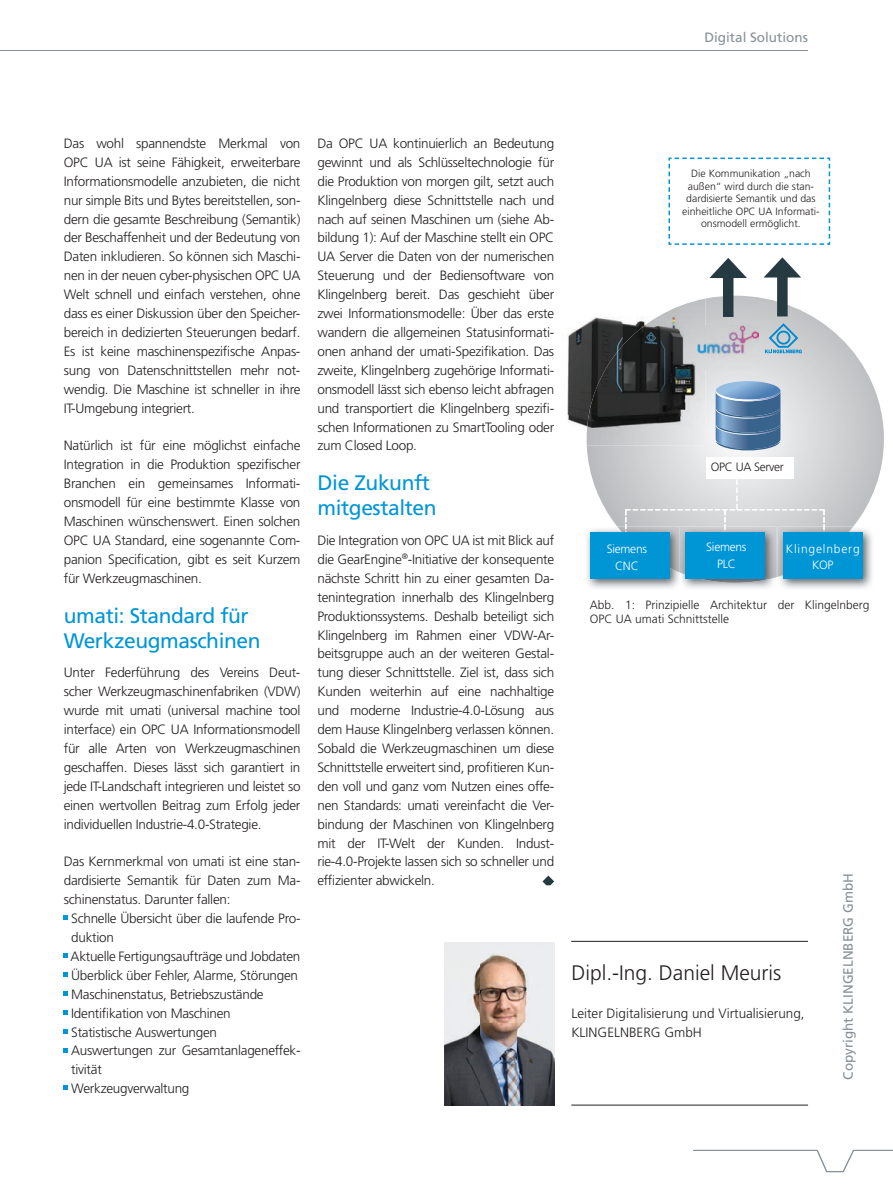
<style>
.page{position:relative;width:893px;height:1191px;background:#fff}
.page>*{position:absolute;margin:0;border:0;box-sizing:border-box;transform-origin:0 0}
.t1{font:21px/25.2px "Frutiger LT Std";letter-spacing:-.02em;color:#0096d6}
.t2{font:300 21px "Frutiger LT Std";color:#231f20}
.t3{font:300 13.5px/18.9px "Frutiger LT Std";letter-spacing:-.02em;color:#231f20;text-align:justify}
.t4{font:300 13.5px/18.9px "Frutiger LT Std";color:#231f20}
.t5{font:13.5px "Frutiger LT Std";color:#859096}
.t6{font:300 12px/14.4px "Frutiger LT Std";color:#231f20}
.t7{font:300 12px/16.2px "Frutiger LT Std";letter-spacing:-.025em;color:#fff;text-align:center}
.t8{font:300 12px/16.2px "Frutiger LT Std";letter-spacing:.07em;color:#fff;text-align:center}
.t9{font:300 12px "Frutiger LT Std";letter-spacing:-.025em;color:#231f20}
.t10{font:300 10.5px/12.6px "Frutiger LT Std";color:#231f20;text-align:center}
</style>
<div class="page">
<svg style="left:587px;top:296px;width:297px;height:281px"></svg>
<svg style="left:693px;top:1149px;width:200px;height:23px"></svg>
<hr style="left:0;top:0;width:1px;height:558px;background:#cfd2d3">
<svg style="left:64px;top:915px;width:4px;height:5px"></svg>
<svg style="left:64px;top:953px;width:4px;height:4px"></svg>
<svg style="left:64px;top:972px;width:4px;height:4px"></svg>
<svg style="left:64px;top:991px;width:4px;height:4px"></svg>
<svg style="left:64px;top:1010px;width:4px;height:4px"></svg>
<svg style="left:64px;top:1029px;width:4px;height:4px"></svg>
<svg style="left:64px;top:1048px;width:4px;height:4px"></svg>
<svg style="left:64px;top:1085px;width:4px;height:5px"></svg>
<svg style="left:542px;top:875px;width:12px;height:10px"></svg>
<img style="left:444px;top:942px;width:110px;height:164px">
<hr style="left:571px;top:941px;width:237px;height:1px;background:#231f20">
<hr style="left:571px;top:1104px;width:237px;height:1px;background:#231f20">
<img style="left:567px;top:296px;width:138px;height:149px">
<img style="left:587px;top:298px;width:118px;height:147px">
<svg style="left:716px;top:381px;width:64px;height:69px;background:#678cb2"></svg>
<div style="left:707px;top:457px;width:87px;height:22px;background:#fff"></div>
<img style="left:587px;top:526px;width:93px;height:62px">
<img style="left:617px;top:526px;width:63px;height:47px">
<div style="left:590px;top:532px;width:79px;height:47px;background:#0096d6"></div>
<div style="left:723px;top:270px;width:10px;height:47px;background:#253a41"></div>
<svg style="left:709px;top:258px;width:38px;height:20px"></svg>
<div style="left:777px;top:269px;width:11px;height:47px;background:#253a41"></div>
<svg style="left:764px;top:257px;width:37px;height:20px"></svg>
<svg style="left:765px;top:323px;width:37px;height:30px"></svg>
<svg style="left:668px;top:157px;width:163px;height:88px"></svg>
<img style="left:680px;top:537px;width:96px;height:46px">
<div style="left:685px;top:532px;width:80px;height:47px;background:#0096d6"></div>
<img style="left:780px;top:526px;width:94px;height:62px">
<img style="left:778px;top:526px;width:75px;height:51px">
<svg style="left:625px;top:480px;width:200px;height:57px;background:#c7d1d6"></svg>
<div style="left:783px;top:532px;width:80px;height:47px;background:#0096d6"></div>
<img style="left:697px;top:326px;width:61px;height:44px">
<hr style="left:0;top:50px;width:808px;height:1px;background:#859096">
<p class="t5" style="left:704px;top:29px;width:105px">Digital Solutions</p>
<p class="t3" style="left:64px;top:134px;width:238px">Das wohl spannendste Merkmal von OPC UA ist seine Fähigkeit, erweiterbare Informationsmodelle anzubieten, die nicht nur simple Bits und Bytes bereitstellen, son&shy;dern die gesamte Beschreibung (Semantik) der Beschaffenheit und der Bedeutung von Daten inkludieren. So können sich Maschi&shy;nen in der neuen cyber-physischen OPC UA Welt schnell und einfach verstehen, ohne dass es einer Diskussion über den Speicher&shy;bereich in dedizierten Steuerungen bedarf.<br>Es ist keine maschinenspezifische Anpas&shy;sung von Datenschnittstellen mehr not&shy;wendig. Die Maschine ist schneller in ihre IT-Umgebung integriert.</p>
<p class="t3" style="left:64px;top:436px;width:238px">Natürlich ist für eine möglichst einfache Integration in die Produktion spezifischer Branchen ein gemeinsames Informati&shy;onsmodell für eine bestimmte Klasse von Maschinen wünschenswert. Einen solchen OPC UA Standard, eine sogenannte Com&shy;panion Specification, gibt es seit Kurzem für Werkzeugmaschinen.</p>
<h1 class="t1" style="left:64px;top:603px;width:198px">umati: Standard für<br>Werkzeugmaschinen</h1>
<p class="t3" style="left:64px;top:663px;width:238px">Unter Federführung des Vereins Deut&shy;scher Werkzeugmaschinenfabriken (VDW) wurde mit umati (universal machine tool interface) ein OPC UA Informationsmodell für alle Arten von Werkzeugmaschinen geschaffen. Dieses lässt sich garantiert in jede IT-Landschaft integrieren und leistet so einen wertvollen Beitrag zum Erfolg jeder individuellen Industrie-4.0-Strategie.</p>
<p class="t3" style="left:64px;top:852px;width:238px">Das Kernmerkmal von umati ist eine stan-</p>
<p class="t3" style="left:64px;top:871px;width:238px">dardisierte Semantik für Daten zum Ma-</p>
<p class="t3" style="left:64px;top:890px;width:168px">schinenstatus. Darunter fallen:</p>
<p class="t3" style="left:71px;top:909px;width:231px">Schnelle Übersicht über die laufende Pro-</p>
<p class="t3" style="left:71px;top:928px;width:44px">duktion</p>
<p class="t3" style="left:71px;top:947px;width:231px">Aktuelle Fertigungsaufträge und Jobdaten</p>
<p class="t3" style="left:71px;top:966px;width:228px">Überblick über Fehler, Alarme, Störungen</p>
<p class="t3" style="left:71px;top:984px;width:194px">Maschinenstatus, Betriebszustände</p>
<p class="t3" style="left:71px;top:1003px;width:161px">Identifikation von Maschinen</p>
<p class="t3" style="left:71px;top:1022px;width:147px">Statistische Auswertungen</p>
<p class="t3" style="left:71px;top:1041px;width:231px">Auswertungen zur Gesamtanlageneffek-</p>
<p class="t3" style="left:71px;top:1060px;width:32px">tivität</p>
<p class="t3" style="left:71px;top:1079px;width:120px">Werkzeugverwaltung</p>
<p class="t3" style="left:317px;top:134px;width:238px">Da OPC UA kontinuierlich an Bedeutung gewinnt und als Schlüsseltechnologie für die Produktion von morgen gilt, setzt auch Klingelnberg diese Schnittstelle nach und nach auf seinen Maschinen um (siehe Ab&shy;bildung 1): Auf der Maschine stellt ein OPC UA Server die Daten von der numerischen Steuerung und der Bediensoftware von Klingelnberg bereit. Das geschieht über zwei Informationsmodelle: Über das erste wandern die allgemeinen Statusinformati&shy;onen anhand der umati-Spezifikation. Das zweite, Klingelnberg zugehörige Informati&shy;onsmodell lässt sich ebenso leicht abfragen und transportiert die Klingelnberg spezifi&shy;schen Informationen zu SmartTooling oder zum Closed Loop.</p>
<h1 class="t1" style="left:317px;top:470px;width:121px">Die Zukunft mitgestalten</h1>
<p class="t3" style="left:317px;top:531px;width:238px">Die Integration von OPC UA ist mit Blick auf die GearEngine<sup>®</sup>-Initiative der konsequente nächste Schritt hin zu einer gesamten Da&shy;tenintegration innerhalb des Klingelnberg Produktionssystems. Deshalb beteiligt sich Klingelnberg im Rahmen einer VDW-Ar&shy;beitsgruppe auch an der weiteren Gestal&shy;tung dieser Schnittstelle. Ziel ist, dass sich Kunden weiterhin auf eine nachhaltige und moderne Industrie-4.0-Lösung aus dem Hause Klingelnberg verlassen können.<br>Sobald die Werkzeugmaschinen um diese Schnittstelle erweitert sind, profitieren Kun&shy;den voll und ganz vom Nutzen eines offe&shy;nen Standards: umati vereinfacht die Ver&shy;bindung der Maschinen von Klingelnberg mit der IT-Welt der Kunden. Indust&shy;rie-4.0-Projekte lassen sich so schneller und effizienter abwickeln.</p>
<p class="t10" style="left:682px;top:167px;width:139px">Die Kommunikation „nach außen“ wird durch die stan&shy;dardisierte Semantik und das einheitliche OPC UA Informati&shy;onsmodell ermöglicht.</p>
<p class="t9" style="left:711px;top:459px;width:75px">OPC UA Server</p>
<p class="t7" style="left:607px;top:541px;width:42px">Siemens<br>CNC</p>
<p class="t7" style="left:706px;top:539px;width:42px">Siemens<br>PLC</p>
<p class="t8" style="left:786px;top:541px;width:75px">Klingelnberg<br>KOP</p>
<p class="t6" style="left:590px;top:597px;width:281px">Abb. 1: Prinzipielle Architektur der Klingelnberg<br>OPC UA umati Schnittstelle</p>
<h1 class="t2" style="left:571px;top:960px;width:212px">Dipl.-Ing. Daniel Meuris</h1>
<p class="t4" style="left:571px;top:1003px;width:235px">Leiter Digitalisierung und Virtualisierung,<br>KLINGELNBERG GmbH</p>
<p class="t5" style="left:840px;top:1079px;width:208px;rotate:-90deg">Copyright KLINGELNBERG GmbH</p>
</div>
